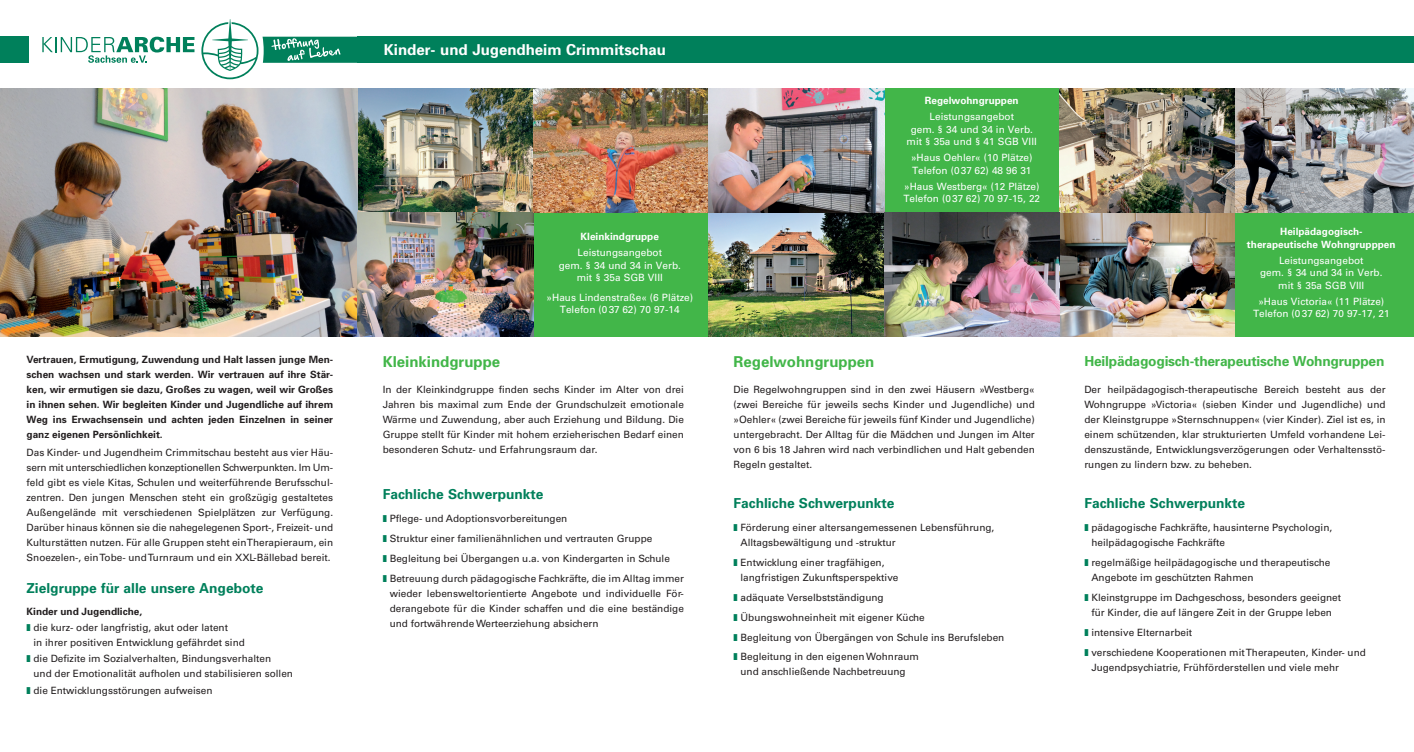
<style>
.page{position:relative;width:1414px;height:752px;background:#fff}
.page>*{position:absolute;margin:0;border:0;box-sizing:border-box;transform-origin:0 0}
.t1{font:700 15px "Univers";color:#fff}
.t2{font:700 15px "Univers";color:#42b649}
.t3{font:700 13.75px "Univers";color:#00805b}
.t4{font:700 13.75px "Univers";letter-spacing:-.015em;color:#42b649}
.t5{font:500 10px/15px "Univers CE";color:#231f20}
.t6{font:500 10px/12.5px "Univers CE";color:#fff;text-align:center}
.t7{font:700 10px/15px "Univers";color:#231f20;text-align:justify}
.t8{font:700 10px/12.5px "Univers CE";color:#fff;text-align:center}
.t9{font:10px "Univers";color:#231f20}
</style>
<div class="page">
<div style="left:358px;top:37px;width:1056px;height:26px;background:#00805b"></div>
<div style="left:0;top:37px;width:28px;height:26px;background:#00805b"></div>
<div style="left:358px;top:89px;width:1056px;height:248px;background:#42b649"></div>
<img style="left:0;top:89px;width:533px;height:248px">
<img style="left:884px;top:213px;width:351px;height:124px">
<img style="left:1059px;top:89px;width:355px;height:124px">
<img style="left:533px;top:89px;width:176px;height:124px">
<img style="left:709px;top:89px;width:175px;height:248px">
<svg style="left:42px;top:37px;width:152px;height:26px"></svg>
<svg style="left:201px;top:19px;width:182px;height:60px"></svg>
<p class="t7" style="left:27px;top:351px;width:308px">Vertrauen, Ermutigung, Zuwendung und Halt lassen junge Men&shy;schen wachsen und stark werden. Wir vertrauen auf ihre Stär&shy;ken, wir ermutigen sie dazu, Großes zu wagen, weil wir Großes in ihnen sehen. Wir begleiten Kinder und Jugendliche auf ihrem Weg ins Erwachsensein und achten jeden Einzelnen in seiner ganz eigenen Persönlichkeit.</p>
<p class="t5" style="left:27px;top:445px;width:308px;text-align:justify">Das Kinder- und Jugendheim Crimmitschau besteht aus vier Häu&shy;sern mit unterschiedlichen konzeptionellen Schwerpunkten. Im Um&shy;feld gibt es viele Kitas, Schulen und weiterführende Berufsschul&shy;zentren. Den jungen Menschen steht ein großzügig gestaltetes Außengelände mit verschiedenen Spielplätzen zur Verfügung.<br>Darüber hinaus können sie die nahegelegenen Sport-, Freizeit- und Kulturstätten nutzen. Für alle Gruppen steht ein Therapieraum, ein Snoezelen-, ein Tobe- und Turnraum und ein XXL-Bällebad bereit.</p>
<h2 class="t3" style="left:27px;top:579px;width:238px">Zielgruppe für alle unsere Angebote</h2>
<p class="t7" style="left:27px;top:603px;width:117px">Kinder und Jugendliche,</p>
<p class="t5" style="left:34px;top:620px;width:213px">die kurz- oder langfristig, akut oder latent<br>in ihrer positiven Entwicklung gefährdet sind</p>
<p class="t5" style="left:34px;top:651px;width:261px">die Defizite im Sozialverhalten, Bindungsverhalten<br>und der Emotionalität aufholen und stabilisieren sollen</p>
<p class="t5" style="left:34px;top:682px;width:180px">die Entwicklungsstörungen aufweisen</p>
<h1 class="t1" style="left:384px;top:41px;width:284px">Kinder- und Jugendheim Crimmitschau</h1>
<p class="t8" style="left:581px;top:230px;width:80px">Kleinkindgruppe</p>
<p class="t6" style="left:559px;top:246px;width:124px">Leistungsangebot<br>gem. § 34 und 34 in Verb. mit § 35a SGB VIII</p>
<p class="t6" style="left:547px;top:291px;width:148px">»Haus Lindenstraße« (6 Plätze)<br>Telefon (037 62) 70 97-14</p>
<p class="t8" style="left:925px;top:95px;width:95px">Regelwohngruppen</p>
<p class="t6" style="left:906px;top:110px;width:132px">Leistungsangebot<br>gem. § 34 und 34 in Verb. mit § 35a und § 41 SGB VIII</p>
<p class="t6" style="left:911px;top:152px;width:123px;text-align:left">»Haus Oehler« (10 Plätze)<br>Telefon (037 62) 48 96 31</p>
<p class="t6" style="left:903px;top:180px;width:138px;text-align:left">»Haus Westberg« (12 Plätze)<br>Telefon (037 62) 70 97-15, 22</p>
<p class="t8" style="left:1247px;top:225px;width:150px">Heilpädagogisch&shy;therapeutische Wohngrupppen</p>
<p class="t6" style="left:1260px;top:254px;width:124px">Leistungsangebot<br>gem. § 34 und 34 in Verb. mit § 35a SGB VIII</p>
<p class="t6" style="left:1253px;top:295px;width:138px">»Haus Victoria« (11 Plätze)<br>Telefon (037 62) 70 97-17, 21</p>
<h1 class="t2" style="left:383px;top:352px;width:119px">Kleinkindgruppe</h1>
<h1 class="t2" style="left:733px;top:352px;width:142px">Regelwohngruppen</h1>
<h2 class="t4" style="left:1084px;top:352px;width:301px">Heilpädagogisch-therapeutische Wohngruppen</h2>
<p class="t5" style="left:383px;top:381px;width:303px;text-align:justify">In der Kleinkindgruppe finden sechs Kinder im Alter von drei Jahren bis maximal zum Ende der Grundschulzeit emotionale Wärme und Zuwendung, aber auch Erziehung und Bildung. Die Gruppe stellt für Kinder mit hohem erzieherischen Bedarf einen besonderen Schutz- und Erfahrungsraum dar.</p>
<h2 class="t3" style="left:383px;top:485px;width:162px">Fachliche Schwerpunkte</h2>
<p class="t5" style="left:390px;top:509px;width:296px;line-height:19.8px">Pflege- und Adoptionsvorbereitungen<br>Struktur einer familienähnlichen und vertrauten Gruppe Begleitung bei Übergangen u.a. von Kindergarten in Schule Betreuung durch pädagogische Fachkräfte, die im Alltag immer</p>
<p class="t5" style="left:390px;top:585px;width:296px;text-align:justify">wieder lebensweltorientierte Angebote und individuelle För&shy;derangebote für die Kinder schaffen und die eine beständige und fortwährende Werteerziehung absichern</p>
<p class="t5" style="left:733px;top:381px;width:303px;text-align:justify">Die Regelwohngruppen sind in den zwei Häusern »Westberg« (zwei Bereiche für jeweils sechs Kinder und Jugendliche) und »Oehler« (zwei Bereiche für jeweils fünf Kinder und Jugendliche) untergebracht. Der Alltag für die Mädchen und Jungen im Alter von 6 bis 18 Jahren wird nach verbindlichen und Halt gebenden Regeln gestaltet.</p>
<h2 class="t3" style="left:733px;top:494px;width:162px">Fachliche Schwerpunkte</h2>
<p class="t5" style="left:740px;top:520px;width:255px">Förderung einer altersangemessenen Lebensführung,<br>Alltagsbewältigung und -struktur</p>
<p class="t5" style="left:740px;top:555px;width:159px">Entwicklung einer tragfähigen, langfristigen Zukunftsperspektive</p>
<p class="t9" style="left:740px;top:591px;width:145px">adäquate Verselbstständigung</p>
<p class="t5" style="left:740px;top:607px;width:265px;line-height:19.8px">Übungswohneinheit mit eigener Küche<br>Begleitung von Übergängen von Schule ins Berufsleben<br>Begleitung in den eigenen Wohnraum</p>
<p class="t5" style="left:740px;top:664px;width:167px">und anschließende Nachbetreuung</p>
<p class="t5" style="left:1084px;top:381px;width:303px;text-align:justify">Der heilpädagogisch-therapeutische Bereich besteht aus der Wohngruppe »Victoria« (sieben Kinder und Jugendliche) und der Kleinstgruppe »Sternschnuppen« (vier Kinder). Ziel ist es, in einem schützenden, klar strukturierten Umfeld vorhandene Lei&shy;denszustände, Entwicklungsverzögerungen oder Verhaltensstö&shy;rungen zu lindern bzw. zu beheben.</p>
<h2 class="t3" style="left:1084px;top:494px;width:162px">Fachliche Schwerpunkte</h2>
<p class="t5" style="left:1091px;top:520px;width:242px">pädagogische Fachkräfte, hausinterne Psychologin, heilpädagogische Fachkräfte</p>
<p class="t5" style="left:1091px;top:555px;width:241px">regelmäßige heilpädagogische und therapeutische<br>Angebote im geschützten Rahmen</p>
<p class="t5" style="left:1091px;top:590px;width:251px">Kleinstgruppe im Dachgeschoss, besonders geeignet für Kinder, die auf längere Zeit in der Gruppe leben</p>
<p class="t5" style="left:1091px;top:622px;width:276px;line-height:19.8px">intensive Elternarbeit<br>verschiedene Kooperationen mit Therapeuten, Kinder- und</p>
<p class="t5" style="left:1091px;top:659px;width:249px">Jugendpsychiatrie, Frühförderstellen und viele mehr</p>
</div>
